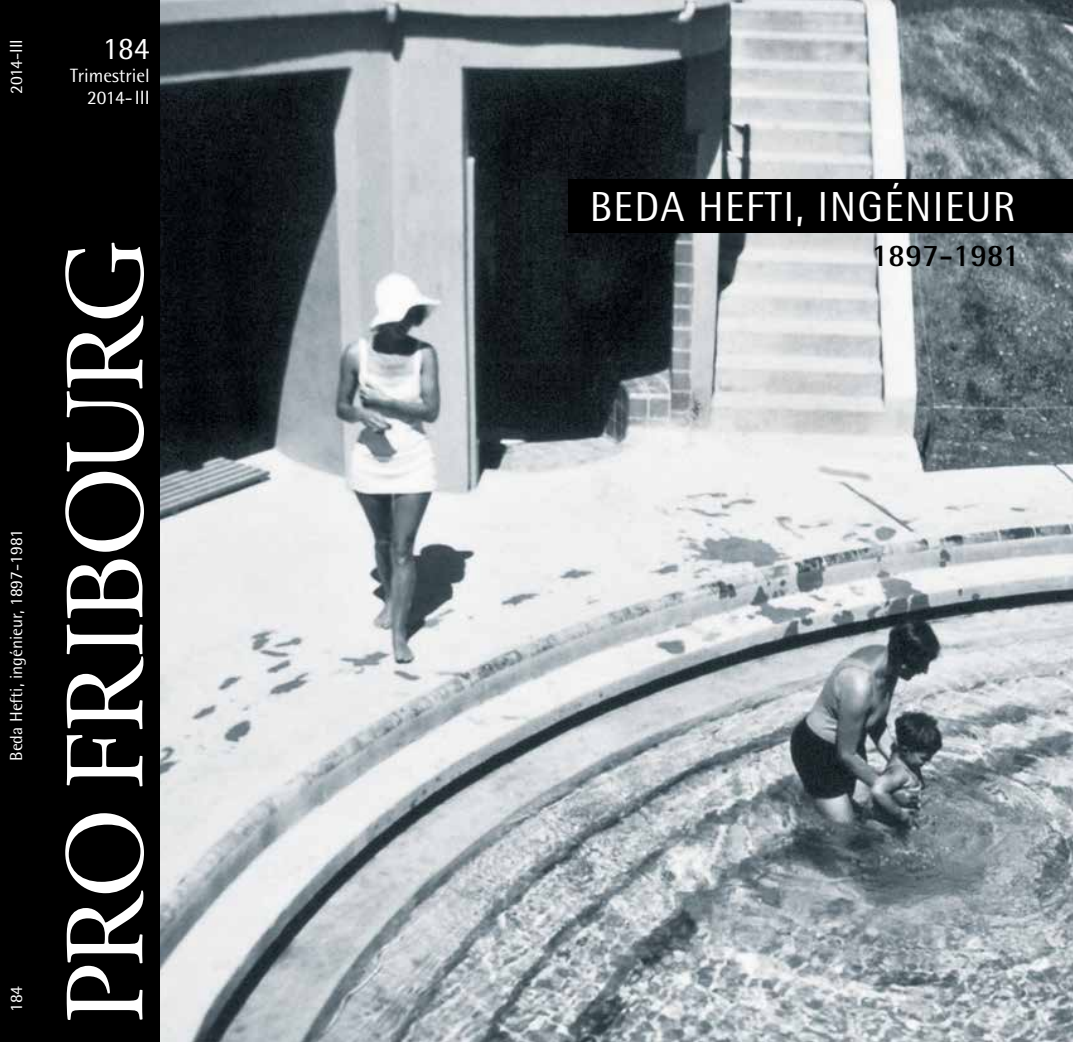
<style>
.page{position:relative;width:1073px;height:1042px;background:#fff}
.page>*{position:absolute;margin:0;border:0;box-sizing:border-box;transform-origin:0 0}
.t1{font:113.75px "Adobe Garamond";letter-spacing:-.03em;color:#fff}
.t2{font:42px "AT Rotis Semi Sans";letter-spacing:.03em;color:#fff}
.t3{font:700 31.5px "AT Rotis Semi Sans";color:#000}
.t4{font:31.5px "AT Rotis Semi Sans";color:#fff}
.t5{font:19.25px/22.8px "AT Rotis Semi Sans";color:#fff;text-align:right}
.t6{font:17.5px "AT Rotis Semi Sans";color:#fff}
</style>
<div class="page">
<img style="left:160px;top:0;width:912px;height:1042px">
<div style="left:0;top:0;width:160px;height:1042px;background:#000"></div>
<div style="left:568px;top:179px;width:504px;height:53px;background:#000"></div>
<p class="t6" style="left:6px;top:94px;width:57px;rotate:-90deg">2014-III</p>
<h3 class="t4" style="left:102px;top:30px;width:49px">184</h3>
<p class="t5" style="left:70px;top:64px;width:81px">Trimestriel<br>2014-III</p>
<p class="t6" style="left:6px;top:761px;width:233px;rotate:-90deg">Beda Hefti, ingénieur, 1897-1981</p>
<p class="t6" style="left:6px;top:1012px;width:28px;rotate:-90deg">184</p>
<h1 class="t1" style="left:45px;top:1024px;width:787px;rotate:-90deg">PRO FRIBOURG</h1>
<h2 class="t2" style="left:589px;top:182px;width:427px">BEDA HEFTI, INGÉNIEUR</h2>
<h3 class="t3" style="left:871px;top:236px;width:150px">1897-1981</h3>
</div>
